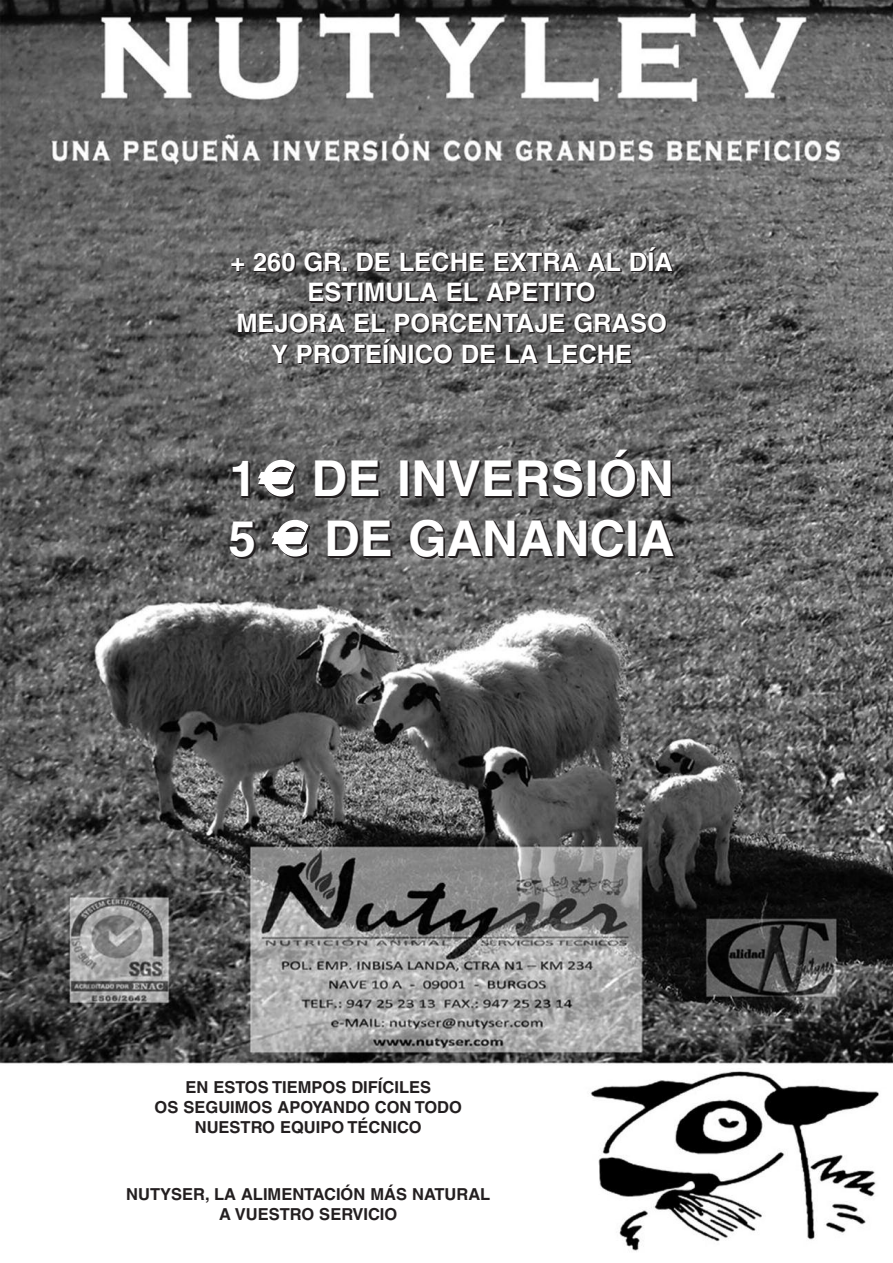
<style>
.page{position:relative;width:893px;height:1263px;background:#fff}
.page>*{position:absolute;margin:0;border:0;box-sizing:border-box;transform-origin:0 0}
.t1{font:700 49.5px/59.7px "Helvetica";letter-spacing:.01em;color:#fff}
.t2{font:700 25.5px/30.6px "Helvetica";color:#fff;text-align:center}
.t3{font:700 16.5px/19.8px "Helvetica";color:#231f20;text-align:center}
.s1{font-family:"Euro Classic";font-weight:400}
</style>
<div class="page">
<img style="left:590px;top:1071px;width:289px;height:180px">
<img style="left:0;top:0;width:893px;height:1064px">
<h2 class="t2" style="left:230px;top:249px;width:444px">+ 260 GR. DE LECHE EXTRA AL DÍA<br>ESTIMULA EL APETITO<br>MEJORA EL PORCENTAJE GRASO<br>Y PROTEÍNICO DE LA LECHE</h2>
<h1 class="t1" style="left:229px;top:454px;width:448px">1<span class="s1">E</span> DE INVERSIÓN<br>5 <span class="s1">E</span> DE GANANCIA</h1>
<p class="t3" style="left:155px;top:1079px;width:309px">EN ESTOS TIEMPOS DIFÍCILES<br>OS SEGUIMOS APOYANDO CON TODO<br>NUESTRO EQUIPO TÉCNICO</p>
<p class="t3" style="left:126px;top:1186px;width:366px">NUTYSER, LA ALIMENTACIÓN MÁS NATURAL<br>A VUESTRO SERVICIO</p>
</div>
